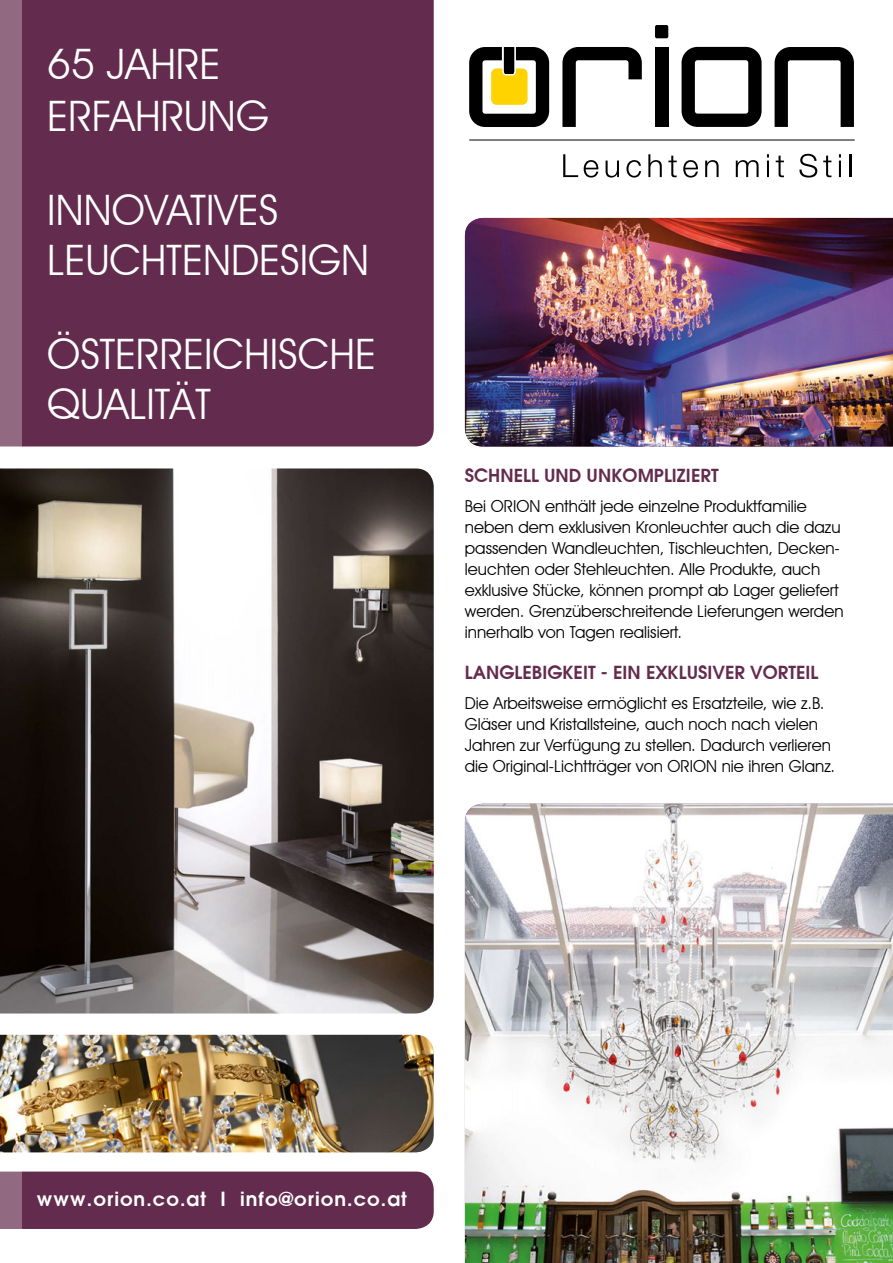
<style>
.page{position:relative;width:893px;height:1263px;background:#fff}
.page>*{position:absolute;margin:0;border:0;box-sizing:border-box;transform-origin:0 0}
.t1{font:42px/50.4px "Avant Garde IT Cby BT";color:#fff}
.t2{font:600 19.5px "Avant Garde";letter-spacing:.055em;color:#fff}
.t3{font:600 18px "Avant Garde";color:#632c4e}
.t4{font:16.5px/21px "Avant Garde IT Cby BT";color:#000}
</style>
<div class="page">
<svg style="left:563px;top:154px;width:15px;height:23px"></svg>
<svg style="left:584px;top:160px;width:14px;height:18px"></svg>
<svg style="left:606px;top:161px;width:13px;height:17px"></svg>
<svg style="left:626px;top:160px;width:15px;height:18px"></svg>
<svg style="left:648px;top:154px;width:14px;height:23px"></svg>
<svg style="left:668px;top:156px;width:9px;height:21px"></svg>
<svg style="left:683px;top:160px;width:15px;height:18px"></svg>
<svg style="left:705px;top:160px;width:14px;height:17px"></svg>
<svg style="left:736px;top:160px;width:23px;height:17px"></svg>
<svg style="left:767px;top:154px;width:2px;height:23px"></svg>
<svg style="left:776px;top:156px;width:8px;height:21px"></svg>
<svg style="left:799px;top:154px;width:18px;height:24px"></svg>
<svg style="left:823px;top:156px;width:8px;height:21px"></svg>
<svg style="left:839px;top:154px;width:2px;height:23px"></svg>
<hr style="left:849px;top:154px;width:2px;height:23px;background:#000">
<svg style="left:562px;top:47px;width:80px;height:80px"></svg>
<svg style="left:775px;top:47px;width:79px;height:80px"></svg>
<div style="left:655px;top:25px;width:13px;height:13px;background:#000;border-radius:2px"></div>
<div style="left:655px;top:47px;width:13px;height:80px;background:#000"></div>
<svg style="left:469px;top:47px;width:80px;height:80px"></svg>
<hr style="left:469px;top:140px;width:386px;height:1px;background:#000">
<svg style="left:682px;top:47px;width:80px;height:80px"></svg>
<img style="left:465px;top:218px;width:428px;height:228px">
<img style="left:465px;top:804px;width:428px;height:459px">
<img style="left:0;top:468px;width:434px;height:545px">
<img style="left:0;top:1035px;width:434px;height:117px">
<div style="left:22px;top:1171px;width:412px;height:58px;background:#632c4e"></div>
<div style="left:22px;top:0;width:412px;height:446px;background:#632c4e"></div>
<div style="left:0;top:0;width:22px;height:456px;background:#916a82"></div>
<svg style="left:0;top:1171px;width:22px;height:58px"></svg>
<h1 class="t1" style="left:47px;top:38px;width:223px;line-height:52.2px">65 JAHRE<br>ERFAHRUNG</h1>
<h1 class="t1" style="left:47px;top:185px;width:323px">INNOVATIVES<br>LEUCHTENDESIGN</h1>
<h1 class="t1" style="left:47px;top:329px;width:330px">ÖSTERREICHISCHE<br>QUALITÄT</h1>
<p class="t3" style="left:465px;top:464px;width:255px">SCHNELL UND UNKOMPLIZIERT</p>
<p class="t4" style="left:465px;top:495px;width:380px">Bei ORION enthält jede einzelne Produktfamilie neben dem exklusiven Kronleuchter auch die dazu passenden Wandleuchten, Tischleuchten, Decken&shy;leuchten oder Stehleuchten. Alle Produkte, auch exklusive Stücke, können prompt ab Lager geliefert werden. Grenzüberschreitende Lieferungen werden innerhalb von Tagen realisiert.</p>
<p class="t3" style="left:465px;top:661px;width:355px">LANGLEBIGKEIT - EIN EXKLUSIVER VORTEIL</p>
<p class="t4" style="left:465px;top:693px;width:372px">Die Arbeitsweise ermöglicht es Ersatzteile, wie z.B.<br>Gläser und Kristallsteine, auch noch nach vielen Jahren zur Verfügung zu stellen. Dadurch verlieren die Original-Lichtträger von ORION nie ihren Glanz.</p>
<p class="t2" style="left:37px;top:1186px;width:372px">www.orion.co.at I info@orion.co.at</p>
</div>
